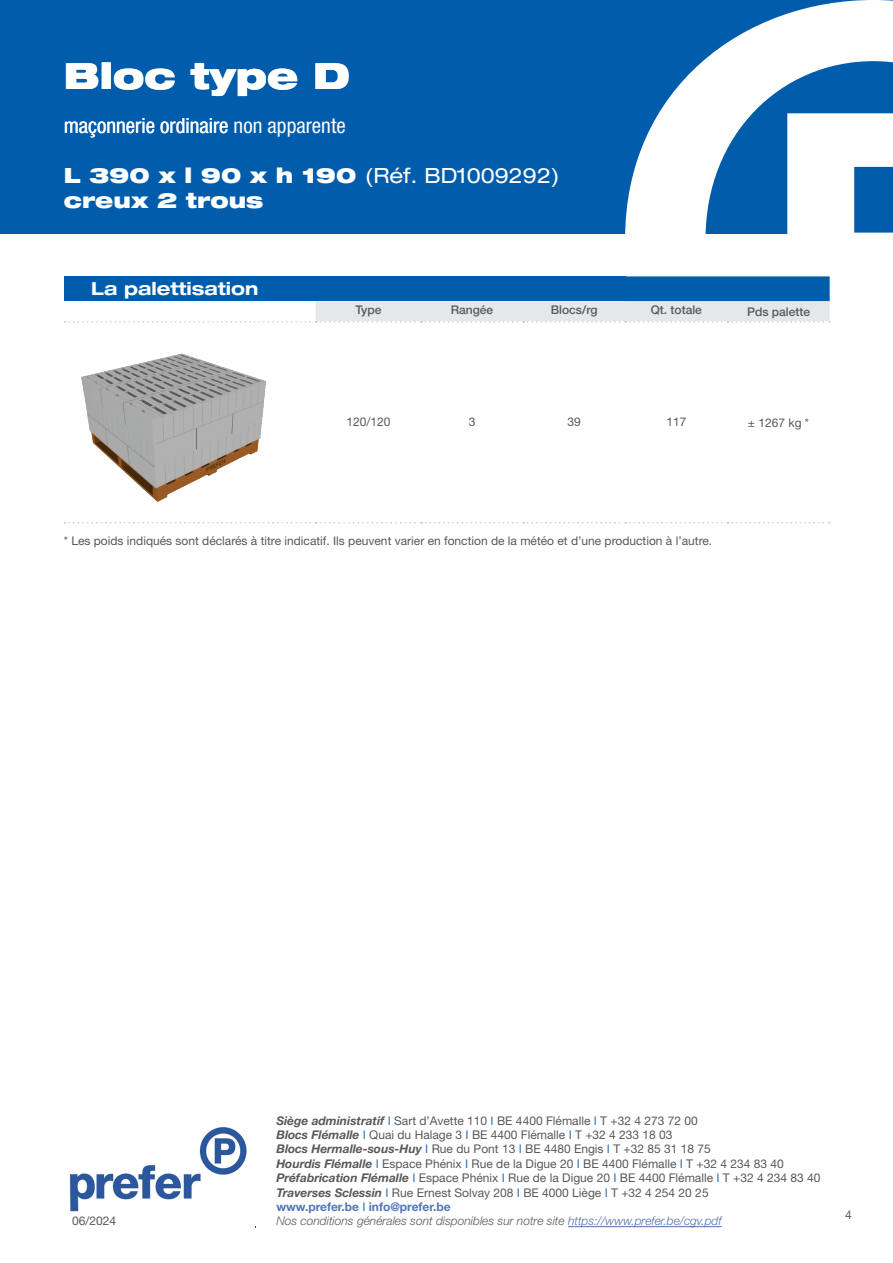
<style>
.page{position:relative;width:893px;height:1263px;background:#fff}
.page>*{position:absolute;margin:0;border:0;box-sizing:border-box;transform-origin:0 0}
.t1{font:900 expanded 36px "Helvetica Neue LT Std";color:#fff}
.t2{font:900 expanded 21px/25.2px "Helvetica Neue LT Std";color:#fff}
.t3{font:condensed 21px "Helvetica Neue LT Std";color:#fff}
.t4{font:700 expanded 18px "Helvetica Neue LT Std";color:#fff}
.t5{font:12px/14.4px "Helvetica Neue LT Std";color:#57585a}
.t6{font:500 12px "Helvetica Neue LT Std";color:#57585a}
.s1{font-weight:400}
.s2{font-weight:700;font-style:italic}
.s3{color:#2f71b7}
.s4{font-weight:700;color:#5176b7}
.s5{font-weight:300;font-style:italic}
.s6{font-weight:300;font-style:italic;color:#4d72ac}
</style>
<div class="page">
<div style="left:0;top:0;width:893px;height:234px;background:#015dab"></div>
<svg style="left:659px;top:0;width:234px;height:113px;fill:#fff"></svg>
<hr style="left:568px;top:1226px;width:154px;height:1px;background:#4d72ac">
<img style="left:70px;top:1127px;width:177px;height:85px">
<svg style="left:65px;top:113px;width:828px;height:210px"></svg>
<svg style="left:65px;top:522px;width:765px;height:1px"></svg>
<img style="left:81px;top:353px;width:185px;height:149px">
<h1 class="t1" style="left:64px;top:53px;width:287px">Bloc type D</h1>
<h2 class="t3" style="left:64px;top:113px;width:283px">maçonnerie ordinaire non apparente</h2>
<h2 class="t2" style="left:64px;top:162px;width:497px">L 390 x l 90 x h 190 <span class="s1">(Réf. BD1009292) </span>creux 2 trous</h2>
<h3 class="t4" style="left:91px;top:278px;width:169px">La palettisation</h3>
<p class="t6" style="left:355px;top:303px;width:28px">Type</p>
<p class="t6" style="left:451px;top:303px;width:44px">Rangée</p>
<p class="t6" style="left:551px;top:303px;width:48px">Blocs/rg</p>
<p class="t6" style="left:651px;top:303px;width:53px">Qt. totale</p>
<p class="t6" style="left:747px;top:304px;width:65px">Pds palette</p>
<p class="t5" style="left:346px;top:414px;width:46px">120/120</p>
<p class="t5" style="left:469px;top:414px;width:8px">3</p>
<p class="t5" style="left:568px;top:414px;width:15px">39</p>
<p class="t5" style="left:666px;top:414px;width:22px">117</p>
<p class="t5" style="left:748px;top:415px;width:63px">± 1267 kg *</p>
<p class="t5" style="left:64px;top:533px;width:650px">* Les poids indiqués sont déclarés à titre indicatif. Ils peuvent varier en fonction de la météo et d’une production à l’autre.</p>
<p class="t5" style="left:72px;top:1214px;width:46px">06/2024</p>
<p class="t5" style="left:276px;top:1113px;width:545px"><span class="s2">Siège administratif</span> <span class="s3">I</span> Sart d’Avette 110 <span class="s3">I</span> BE 4400 Flémalle <span class="s3">I</span> T +32 4 273 72 00<br><span class="s2">Blocs Flémalle</span> <span class="s3">I</span> Quai du Halage 3 <span class="s3">I</span> BE 4400 Flémalle <span class="s3">I</span> T +32 4 233 18 03<br><span class="s2">Blocs Hermalle-sous-Huy</span> <span class="s3">I</span> Rue du Pont 13 <span class="s3">I</span> BE 4480 Engis <span class="s3">I</span> T +32 85 31 18 75<br><span class="s2">Hourdis Flémalle</span> <span class="s3">I</span> Espace Phénix <span class="s3">I</span> Rue de la Digue 20 <span class="s3">I</span> BE 4400 Flémalle <span class="s3">I</span> T +32 4 234 83 40<br><span class="s2">Préfabrication Flémalle</span> <span class="s3">I</span> Espace Phénix <span class="s3">I</span> Rue de la Digue 20 <span class="s3">I</span> BE 4400 Flémalle <span class="s3">I</span> T +32 4 234 83 40<br><span class="s2">Traverses Sclessin</span> <span class="s3">I</span> Rue Ernest Solvay 208 <span class="s3">I</span> BE 4000 Liège <span class="s3">I</span> T +32 4 254 20 25<br><span class="s4">www.prefer.be</span> <span class="s3">I</span> <span class="s4">info@prefer.be<br></span><span class="s5">Nos conditions générales sont disponibles sur notre site</span> <span class="s6">https://www.prefer.be/cgv.pdf</span></p>
<p class="t5" style="left:845px;top:1207px;width:8px">4</p>
</div>
